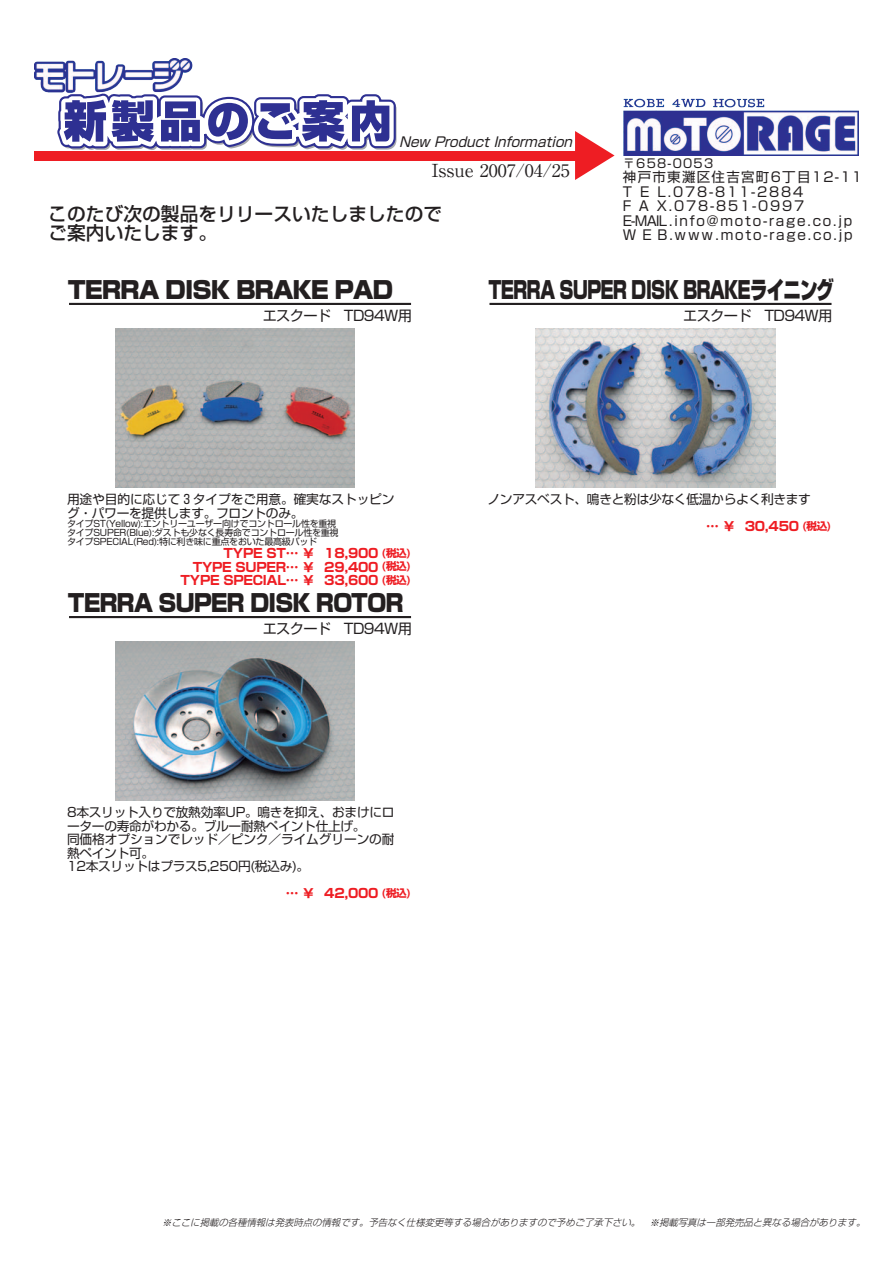
<style>
.page{position:relative;width:893px;height:1263px;background:#fff}
.page>*{position:absolute;margin:0;border:0;box-sizing:border-box;transform-origin:0 0}
.t1{font:900 24px "Shin Go";letter-spacing:-.05em;color:#231f20;scale:.73 1}
.t2{font:900 24px "Shin Go";letter-spacing:-.05em;color:#231f20;scale:.93 1}
.t3{font:900 24px "Shin Go";letter-spacing:-.05em;color:#231f20}
.t4{font:500 18.75px/18.8px "Shin Go";color:#231f20}
.t5{font:18px "Ryumin";color:#231f20}
.t6{font:14.25px "Shin Go";letter-spacing:-.05em;color:#231f20}
.t7{font:13.5px/14.4px "Shin Go";letter-spacing:.13em;color:#231f20}
.t8{font:italic 13.5px "Shin Go";color:#231f20}
.t9{font:12.75px/13.5px "Shin Go";letter-spacing:-.025em;color:#231f20}
.t10{font:700 12.75px/13.5px "Shin Go";letter-spacing:-.025em;color:#ee1d23;text-align:right}
.t11{font:12.3px "Shin Go";letter-spacing:.095em;color:#231f20}
.t12{font:italic 300 9.45px "Shin Go";color:#231f20}
.t13{font:9px/9px "Shin Go";letter-spacing:-.025em;color:#231f20}
.s1{font-size:10.5px}
.s2{font-weight:700;color:#ee1d23}
.s3{font-weight:700;font-size:10.5px;color:#ee1d23}
</style>
<div class="page">
<div style="left:34px;top:151px;width:570px;height:9px;background:#ee1d23"></div>
<svg style="left:56px;top:160px;width:341px;height:1px"></svg>
<img style="left:35px;top:59px;width:823px;height:96px">
<svg style="left:575px;top:131px;width:40px;height:49px"></svg>
<hr style="left:69px;top:303px;width:342px;height:2px;background:#231f20">
<hr style="left:489px;top:303px;width:342px;height:2px;background:#231f20">
<hr style="left:69px;top:616px;width:342px;height:2px;background:#231f20">
<img style="left:115px;top:328px;width:240px;height:160px">
<img style="left:115px;top:641px;width:240px;height:160px">
<img style="left:536px;top:328px;width:239px;height:160px">
<p class="t8" style="left:399px;top:133px;width:178px">New Product Information</p>
<p class="t5" style="left:432px;top:159px;width:139px">Issue 2007/04/25</p>
<p class="t4" style="left:48px;top:203px;width:395px">このたび次の製品をリリースいたしましたのでご案内いたします。</p>
<p class="t11" style="left:623px;top:155px;width:92px">〒658-0053</p>
<p class="t7" style="left:623px;top:169px;width:241px">神戸市東灘区住吉宮町6丁目12-11<br>T E L.078-811-2884<br>F A X.078-851-0997<br>E-MAIL.info@moto-rage.co.jp<br>W E B.www.moto-rage.co.jp</p>
<p class="t3" style="left:68px;top:273px;width:327px">TERRA DISK BRAKE PAD</p>
<p class="t6" style="left:263px;top:306px;width:151px">エスクード TD94W用</p>
<p class="t9" style="left:67px;top:492px;width:329px">用途や目的に応じて３タイプをご用意。確実なストッピング・パワーを提供します。フロントのみ。</p>
<p class="t13" style="left:67px;top:518px;width:273px">タイプST(Yellow):エントリーユーザー向けでコントロール性を重視タイプSUPER(Blue):ダストも少なく長寿命でコントロール性を重視タイプSPECIAL(Red):特に利き味に重点をおいた最高級パッド</p>
<p class="t10" style="left:181px;top:546px;width:232px">TYPE ST… ￥ 18,900 <span class="s1">(税込)<br></span>TYPE SUPER… ￥ 29,400 <span class="s1">(税込)<br></span>TYPE SPECIAL… ￥ 33,600 <span class="s1">(税込)</span></p>
<p class="t2" style="left:68px;top:587px;width:362px">TERRA SUPER DISK ROTOR</p>
<p class="t6" style="left:263px;top:619px;width:151px">エスクード TD94W用</p>
<p class="t9" style="left:67px;top:805px;width:329px">8本スリット入りで放熱効率UP。鳴きを抑え、おまけにローターの寿命がわかる。ブルー耐熱ペイント仕上げ。<br>同価格オプションでレッド／ピンク／ライムグリーンの耐熱ペイント可。<br>12本スリットはプラス5,250円(税込み)。</p>
<p class="t10" style="left:286px;top:886px;width:127px">… ￥ 42,000 <span class="s1">(税込)</span></p>
<p class="t1" style="left:488px;top:273px;width:475px">TERRA SUPER DISK BRAKEライニング</p>
<p class="t6" style="left:683px;top:306px;width:151px">エスクード TD94W用</p>
<p class="t9" style="left:706px;top:485px;width:127px;line-height:27px;text-indent:-219px">ノンアスベスト、鳴きと粉は少なく低温からよく利きます<br><span class="s2">… ￥ 30,450</span> <span class="s3">(税込)</span></p>
<p class="t12" style="left:162px;top:1216px;width:707px">※ここに掲載の各種情報は発表時点の情報です。予告なく仕様変更等する場合がありますので予めご了承下さい。 ※掲載写真は一部発売品と異なる場合があります。</p>
</div>
